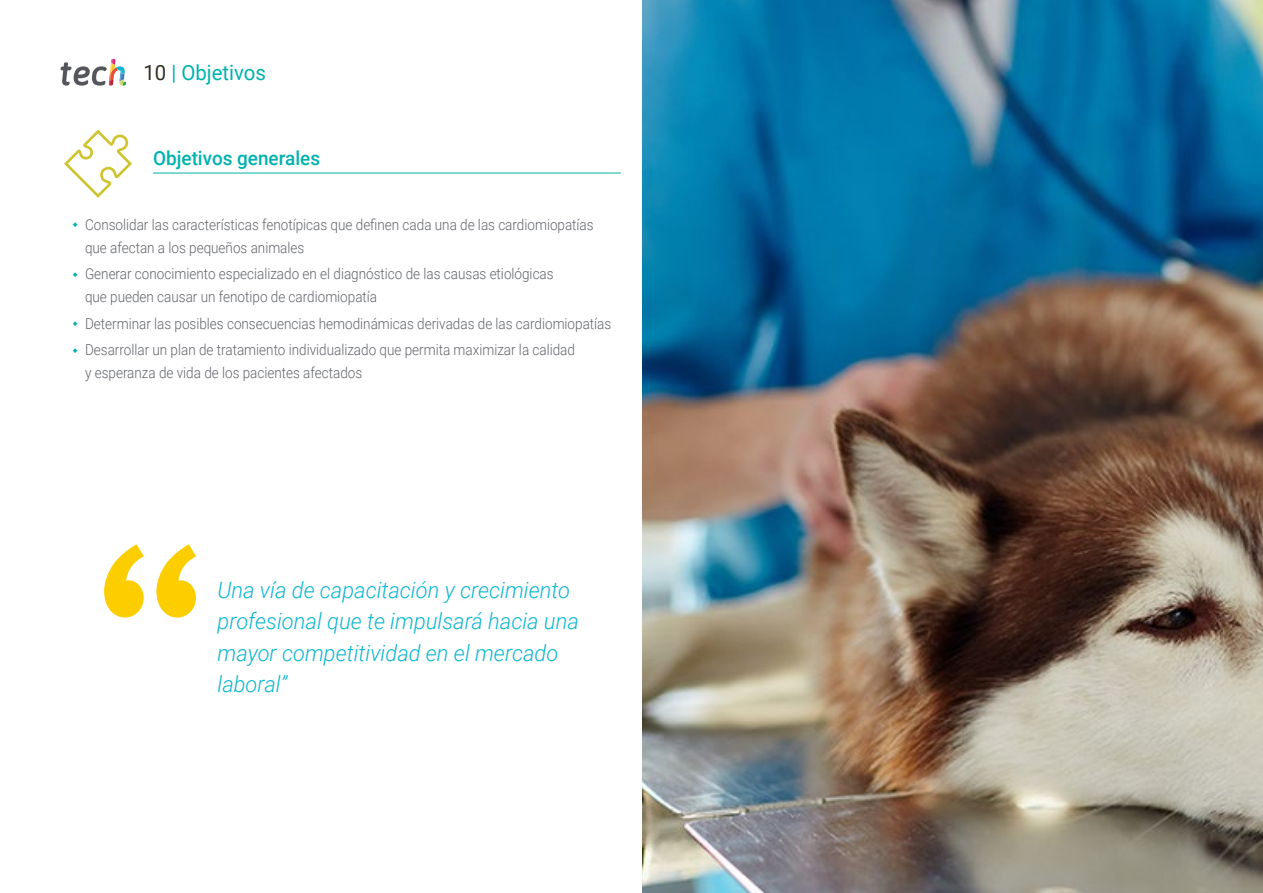
<style>
.page{position:relative;width:1263px;height:893px;background:#fff}
.page>*{position:absolute;margin:0;border:0;box-sizing:border-box;transform-origin:0 0}
.t1{font:italic 300 22.5px/31.5px "Roboto";color:#0fb6cf}
.t2{font:21px "Roboto";color:#00b2af}
.t3{font:500 19.5px "Roboto";color:#00b2af}
.t4{font:300 15px/22.5px "Roboto";color:#61646a;scale:.9 1}
.s1{color:#312e20}
</style>
<div class="page">
<img style="left:642px;top:0;width:621px;height:893px">
<hr style="left:153px;top:173px;width:468px;height:1px;background:#00b2af">
<svg style="left:64px;top:130px;width:68px;height:68px"></svg>
<svg style="left:104px;top:544px;width:92px;height:73px"></svg>
<svg style="left:61px;top:59px;width:65px;height:27px"></svg>
<h2 class="t2" style="left:144px;top:57px;width:124px"><span class="s1">10</span> | Objetivos</h2>
<h3 class="t3" style="left:153px;top:144px;width:169px">Objetivos generales</h3>
<p class="t4" style="left:85px;top:213px;width:567px">Consolidar las características fenotípicas que definen cada una de las cardiomiopatías que afectan a los pequeños animales</p>
<p class="t4" style="left:85px;top:262px;width:522px">Generar conocimiento especializado en el diagnóstico de las causas etiológicas que pueden causar un fenotipo de cardiomiopatía</p>
<p class="t4" style="left:85px;top:309px;width:586px;line-height:26.7px">Determinar las posibles consecuencias hemodinámicas derivadas de las cardiomiopatías<br>Desarrollar un plan de tratamiento individualizado que permita maximizar la calidad</p>
<p class="t4" style="left:85px;top:361px;width:309px">y esperanza de vida de los pacientes afectados</p>
<h1 class="t1" style="left:217px;top:573px;width:363px">Una vía de capacitación y crecimiento profesional que te impulsará hacia una mayor competitividad en el mercado laboral”</h1>
</div>
